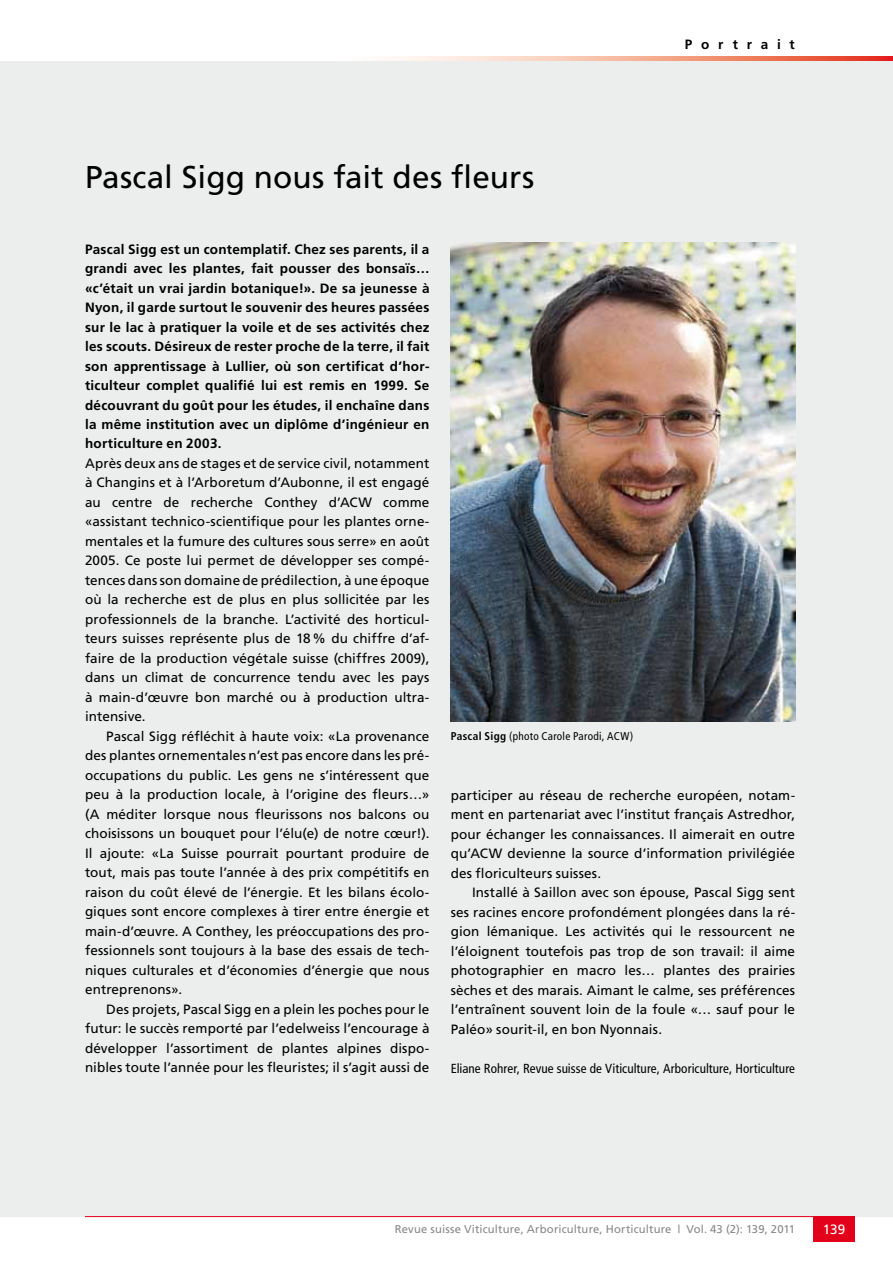
<style>
.page{position:relative;width:893px;height:1263px;background:#fff}
.page>*{position:absolute;margin:0;border:0;box-sizing:border-box;transform-origin:0 0}
.t1{font:31.5px "Frutiger";color:#000}
.t2{font:13.5px/19.5px "Frutiger";letter-spacing:.005em;color:#000;text-align:justify}
.t3{font:700 13.5px/19.5px "Frutiger";letter-spacing:.02em;color:#000;text-align:justify}
.t4{font:700 13.5px "Frutiger";letter-spacing:.655em;color:#000}
.t5{font:13.5px "Frutiger";color:#fff}
.t6{font:condensed 13.2px "Frutiger";letter-spacing:.005em;color:#000}
.t7{font:11.25px "Frutiger";letter-spacing:.015em;color:#87888a}
.t8{font:condensed 11.25px "Frutiger";letter-spacing:.025em;color:#000}
.s1{font-weight:700}
</style>
<div class="page">
<div style="left:0;top:58px;width:893px;height:1158px;background:#eceded"></div>
<hr style="left:85px;top:1216px;width:770px;height:1px;background:#e2001a">
<div style="left:813px;top:1216px;width:42px;height:26px;background:#e2001a"></div>
<svg style="left:0;top:56px;width:893px;height:5px"></svg>
<img style="left:451px;top:242px;width:344px;height:480px">
<h1 class="t1" style="left:85px;top:159px;width:451px">Pascal Sigg nous fait des fleurs</h1>
<p class="t4" style="left:685px;top:36px;width:111px">Portrait</p>
<p class="t3" style="left:85px;top:239px;width:346px">Pascal Sigg est un contemplatif. Chez ses parents, il a grandi avec les plantes, fait pousser des bonsaïs… «c’était un vrai jardin botanique!». De sa jeunesse à Nyon, il garde surtout le souvenir des heures passées sur le lac à pratiquer la voile et de ses activités chez les scouts. Désireux de rester proche de la terre, il fait son apprentissage à Lullier, où son certificat d’hor&shy;ticulteur complet qualifié lui est remis en 1999. Se découvrant du goût pour les études, il enchaîne dans la même institution avec un diplôme d’ingénieur en horticulture en 2003.</p>
<p class="t2" style="left:85px;top:453px;width:346px">Après deux ans de stages et de service civil, notamment à Changins et à l’Arboretum d’Aubonne, il est engagé au centre de recherche Conthey d’ACW comme «assistant technico-scientifique pour les plantes orne&shy;mentales et la fumure des cultures sous serre» en août 2005. Ce poste lui permet de développer ses compé&shy;tences dans son domaine de prédilection, à une époque où la recherche est de plus en plus sollicitée par les professionnels de la branche. L’activité des horticul&shy;teurs suisses représente plus de 18% du chiffre d’af&shy;faire de la production végétale suisse (chiffres 2009), dans un climat de concurrence tendu avec les pays à main-d’œuvre bon marché ou à production ultra&shy;intensive.</p>
<p class="t2" style="left:85px;top:726px;width:346px;text-indent:21px">Pascal Sigg réfléchit à haute voix: «La provenance des plantes ornementales n’est pas encore dans les pré&shy;occupations du public. Les gens ne s’intéressent que peu à la production locale, à l’origine des fleurs…» (A méditer lorsque nous fleurissons nos balcons ou choisissons un bouquet pour l’élu(e) de notre cœur!).<br>Il ajoute: «La Suisse pourrait pourtant produire de tout, mais pas toute l’année à des prix compétitifs en raison du coût élevé de l’énergie. Et les bilans écolo&shy;giques sont encore complexes à tirer entre énergie et main-d’œuvre. A Conthey, les préoccupations des pro&shy;fessionnels sont toujours à la base des essais de tech&shy;niques culturales et d’économies d’énergie que nous entreprenons».</p>
<p class="t2" style="left:85px;top:999px;width:346px;text-indent:21px">Des projets, Pascal Sigg en a plein les poches pour le futur: le succès remporté par l’edelweiss l’encourage à développer l’assortiment de plantes alpines dispo&shy;nibles toute l’année pour les fleuristes; il s’agit aussi de</p>
<p class="t8" style="left:451px;top:729px;width:184px"><span class="s1">Pascal Sigg</span> (photo Carole Parodi, ACW)</p>
<p class="t2" style="left:451px;top:785px;width:346px">participer au réseau de recherche européen, notam&shy;ment en partenariat avec l’institut français Astredhor, pour échanger les connaissances. Il aimerait en outre qu’ACW devienne la source d’information privilégiée des floriculteurs suisses.</p>
<p class="t2" style="left:451px;top:882px;width:346px;text-indent:21px">Installé à Saillon avec son épouse, Pascal Sigg sent ses racines encore profondément plongées dans la ré&shy;gion lémanique. Les activités qui le ressourcent ne l’éloignent toutefois pas trop de son travail: il aime photographier en macro les… plantes des prairies sèches et des marais. Aimant le calme, ses préférences l’entraînent souvent loin de la foule «… sauf pour le Paléo» sourit-il, en bon Nyonnais.</p>
<p class="t6" style="left:451px;top:1060px;width:346px">Eliane Rohrer, Revue suisse de Viticulture, Arboriculture, Horticulture</p>
<p class="t7" style="left:395px;top:1223px;width:402px">Revue suisse Viticulture, Arboriculture, Horticulture | Vol. 43 (2): 139, 2011</p>
<p class="t5" style="left:823px;top:1221px;width:24px">139</p>
</div>
